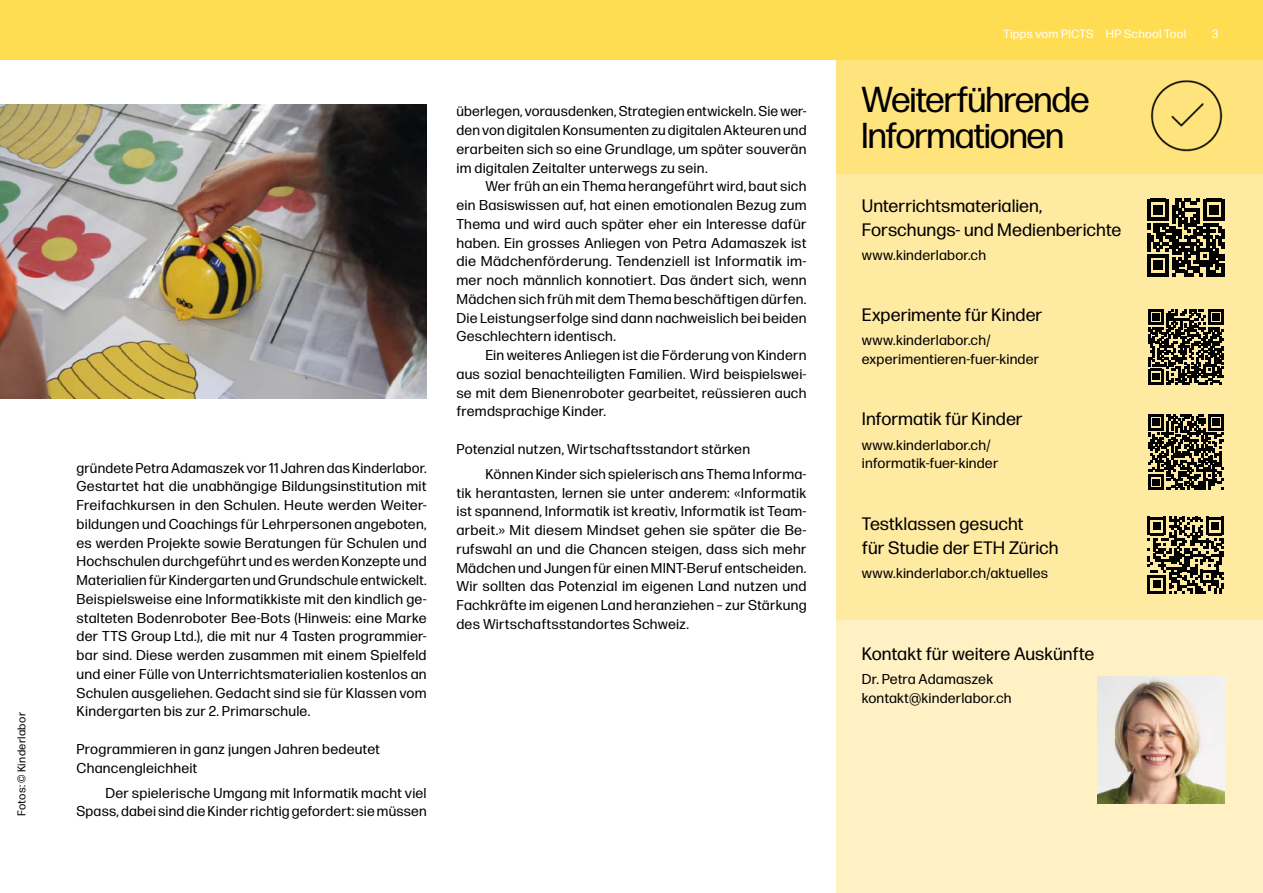
<style>
.page{position:relative;width:1263px;height:893px;background:#fff}
.page>*{position:absolute;margin:0;border:0;box-sizing:border-box;transform-origin:0 0}
.t1{font:36px/36px "Forma DJR Display";letter-spacing:.005em;color:#000}
.t2{font:18px/24px "Forma DJR Micro";color:#000}
.t3{font:14.25px/18.8px "Forma DJR Micro";letter-spacing:.015em;color:#000}
.t4{font:12px "Forma DJR Micro";letter-spacing:.02em;color:#fff}
.t5{font:11.25px "Forma DJR Micro";letter-spacing:.025em;color:#000}
</style>
<div class="page">
<div style="left:836px;top:173px;width:427px;height:449px;background:#ffeaa2"></div>
<div style="left:836px;top:621px;width:427px;height:272px;background:#fff1c4"></div>
<div style="left:836px;top:60px;width:427px;height:114px;background:#ffe47e"></div>
<img style="left:1150px;top:80px;width:73px;height:72px">
<img style="left:1097px;top:676px;width:128px;height:128px">
<svg style="left:1147px;top:199px;width:77px;height:77px"></svg>
<svg style="left:1148px;top:309px;width:76px;height:76px"></svg>
<svg style="left:1148px;top:414px;width:76px;height:76px"></svg>
<svg style="left:1148px;top:517px;width:76px;height:76px"></svg>
<img style="left:0;top:104px;width:427px;height:295px">
<div style="left:0;top:0;width:1263px;height:60px;background:#ffdd53"></div>
<p class="t5" style="left:13px;top:816px;width:106px;rotate:-90deg">Fotos: © Kinderlabor</p>
<p class="t3" style="left:77px;top:457px;width:352px;text-align:justify">gründete Petra Adamaszek vor 11 Jahren das Kinderlabor.<br>Gestartet hat die unabhängige Bildungsinstitution mit Freifachkursen in den Schulen. Heute werden Weiter&shy;bildungen und Coachings für Lehrpersonen angeboten, es werden Projekte sowie Beratungen für Schulen und Hochschulen durchgeführt und es werden Konzepte und Materialien für Kindergarten und Grundschule entwickelt.<br>Beispielsweise eine Informatikkiste mit den kindlich ge&shy;stalteten Bodenroboter Bee-Bots (Hinweis: eine Marke der TTS Group Ltd.), die mit nur 4 Tasten programmier&shy;bar sind. Diese werden zusammen mit einem Spielfeld und einer Fülle von Unterrichtsmaterialien kostenlos an Schulen ausgeliehen. Gedacht sind sie für Klassen vom Kindergarten bis zur 2. Primarschule.</p>
<p class="t3" style="left:77px;top:739px;width:305px">Programmieren in ganz jungen Jahren bedeutet<br>Chancengleichheit</p>
<p class="t3" style="left:77px;top:782px;width:352px;text-align:right">Der spielerische Umgang mit Informatik macht viel<br>Spass, dabei sind die Kinder richtig gefordert: sie müssen</p>
<p class="t3" style="left:456px;top:101px;width:352px;text-align:justify">überlegen, vorausdenken, Strategien entwickeln. Sie wer&shy;den von digitalen Konsumenten zu digitalen Akteuren und erarbeiten sich so eine Grundlage, um später souverän im digitalen Zeitalter unterwegs zu sein.</p>
<p class="t3" style="left:456px;top:176px;width:352px;text-align:justify;text-indent:29px">Wer früh an ein Thema herangeführt wird, baut sich ein Basiswissen auf, hat einen emotionalen Bezug zum Thema und wird auch später eher ein Interesse dafür haben. Ein grosses Anliegen von Petra Adamaszek ist die Mädchenförderung. Tendenziell ist Informatik im&shy;mer noch männlich konnotiert. Das ändert sich, wenn Mädchen sich früh mit dem Thema beschäftigen dürfen.<br>Die Leistungserfolge sind dann nachweislich bei beiden Geschlechtern identisch.</p>
<p class="t3" style="left:456px;top:345px;width:352px;text-align:justify;text-indent:29px">Ein weiteres Anliegen ist die Förderung von Kindern aus sozial benachteiligten Familien. Wird beispielswei&shy;se mit dem Bienenroboter gearbeitet, reüssieren auch fremdsprachige Kinder.</p>
<p class="t3" style="left:485px;top:435px;width:323px;line-height:25px;text-indent:-29px">Potenzial nutzen, Wirtschaftsstandort stärken<br>Können Kinder sich spielerisch ans Thema Informa-</p>
<p class="t3" style="left:456px;top:482px;width:352px;text-align:justify">tik herantasten, lernen sie unter anderem: «Informatik ist spannend, Informatik ist kreativ, Informatik ist Team&shy;arbeit.» Mit diesem Mindset gehen sie später die Be&shy;rufswahl an und die Chancen steigen, dass sich mehr Mädchen und Jungen für einen MINT-Beruf entscheiden.<br>Wir sollten das Potenzial im eigenen Land nutzen und Fachkräfte im eigenen Land heranziehen – zur Stärkung des Wirtschaftsstandortes Schweiz.</p>
<p class="t4" style="left:1003px;top:25px;width:185px">Tipps vom PICTS HP School Tool</p>
<p class="t4" style="left:1212px;top:25px;width:8px">3</p>
<h1 class="t1" style="left:862px;top:79px;width:229px">Weiterführende<br>Informationen</h1>
<p class="t2" style="left:862px;top:192px;width:261px">Unterrichtsmaterialien,<br>Forschungs- und Medienberichte</p>
<p class="t3" style="left:862px;top:244px;width:126px">www.kinderlabor.ch</p>
<p class="t2" style="left:862px;top:302px;width:182px">Experimente für Kinder</p>
<p class="t3" style="left:862px;top:330px;width:179px">www.kinderlabor.ch/ experimentieren-fuer-kinder</p>
<p class="t2" style="left:862px;top:406px;width:162px">Informatik für Kinder</p>
<p class="t3" style="left:862px;top:434px;width:138px">www.kinderlabor.ch/ informatik-fuer-kinder</p>
<p class="t2" style="left:862px;top:510px;width:198px">Testklassen gesucht<br>für Studie der ETH Zürich</p>
<p class="t3" style="left:862px;top:562px;width:188px">www.kinderlabor.ch/aktuelles</p>
<p class="t2" style="left:862px;top:640px;width:234px">Kontakt für weitere Auskünfte</p>
<p class="t3" style="left:862px;top:669px;width:151px">Dr. Petra Adamaszek kontakt@kinderlabor.ch</p>
</div>
